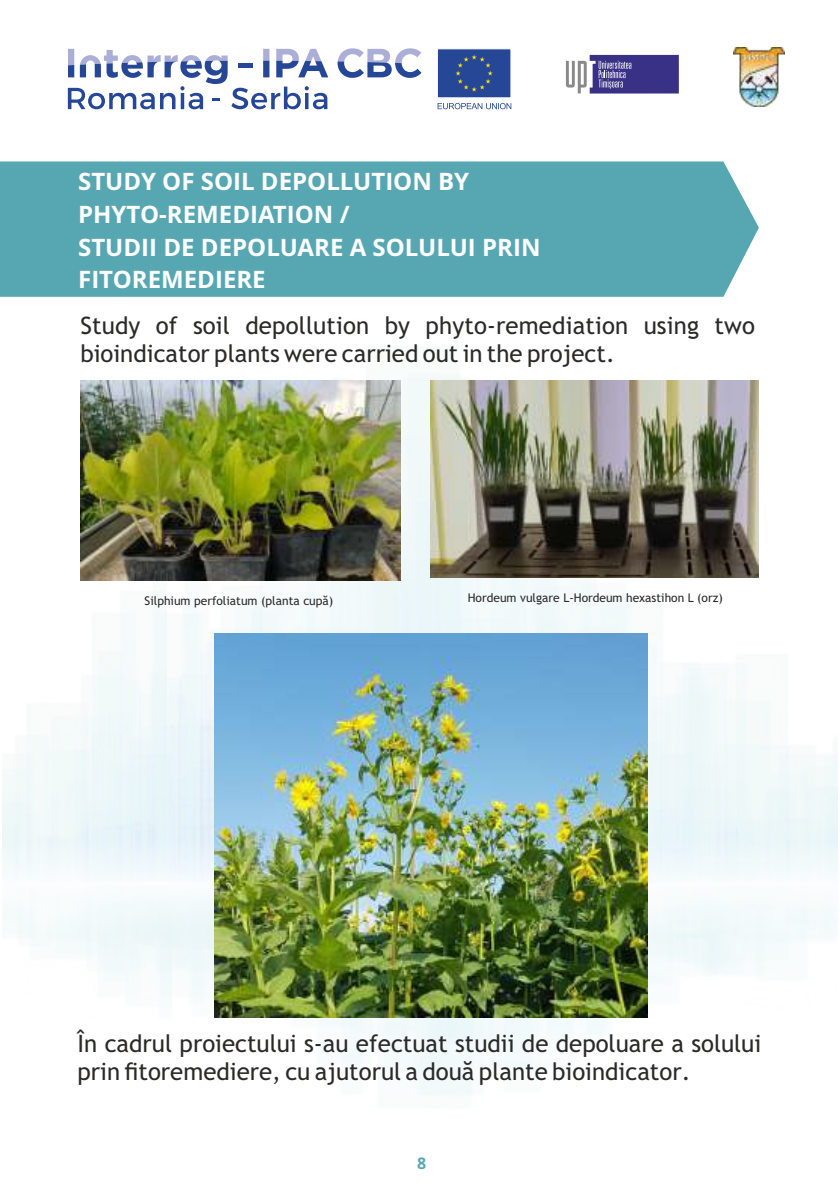
<style>
.page{position:relative;width:840px;height:1191px;background:#fff}
.page>*{position:absolute;margin:0;border:0;box-sizing:border-box;transform-origin:0 0}
.t1{font:24px/27.8px "Trebuchet MS";color:#2b2a29}
.t2{font:700 24px/32.6px "Open Sans";color:#fefefe}
.t3{font:700 16px "Open Sans";color:#57a7b3}
.t4{font:12px "Trebuchet MS";color:#2b2a29}
</style>
<div class="page">
<img style="left:3px;top:375px;width:833px;height:721px">
<svg style="left:566px;top:55px;width:112px;height:39px;background:#6a649f"></svg>
<img style="left:733px;top:48px;width:51px;height:58px">
<div style="left:437px;top:49px;width:74px;height:49px;background:#264796;border:1px solid #fefefe"></div>
<svg style="left:437px;top:103px;width:74px;height:6px"></svg>
<svg style="left:337px;top:48px;width:84px;height:30px"></svg>
<svg style="left:68px;top:49px;width:260px;height:60px"></svg>
<svg style="left:455px;top:55px;width:37px;height:37px"></svg>
<div style="left:0;top:161px;width:758px;height:136px;background:#57a7b3"></div>
<img style="left:81px;top:380px;width:319px;height:201px">
<img style="left:430px;top:380px;width:328px;height:197px">
<img style="left:214px;top:633px;width:432px;height:384px">
<p class="t2" style="left:78px;top:168px;width:463px">STUDY OF SOIL DEPOLLUTION BY<br>PHYTO-REMEDIATION /<br>STUDII DE DEPOLUARE A SOLULUI PRIN<br>FITOREMEDIERE</p>
<p class="t1" style="left:80px;top:313px;width:676px">Study of soil depollution by phyto-remediation using two bioindicator plants were carried out in the project.</p>
<p class="t4" style="left:144px;top:596px;width:190px">Silphium perfoliatum (planta cupă)</p>
<p class="t4" style="left:467px;top:593px;width:256px">Hordeum vulgare L-Hordeum hexastihon L (orz)</p>
<p class="t1" style="left:77px;top:1031px;width:684px">În cadrul proiectului s-au efectuat studii de depoluare a solului prin fitoremediere, cu ajutorul a două plante bioindicator.</p>
<p class="t3" style="left:417px;top:1157px;width:11px">8</p>
</div>
